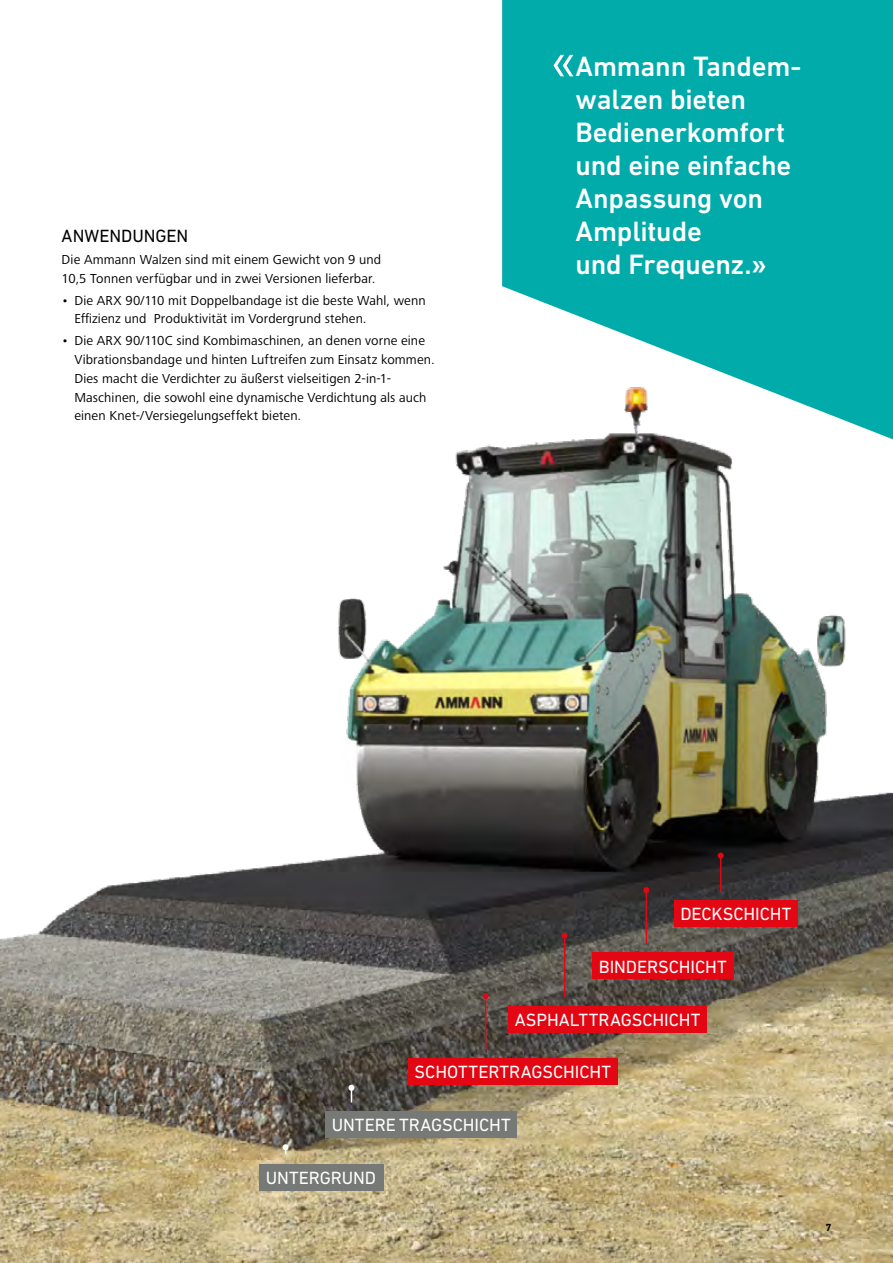
<style>
.page{position:relative;width:893px;height:1263px;background:#fff}
.page>*{position:absolute;margin:0;border:0;box-sizing:border-box;transform-origin:0 0}
.t1{font:54px "Frutiger Next LTW1 G";color:#fff}
.t2{font:500 28.5px/33px "DIN Next LT Pro";letter-spacing:-.005em;color:#fff}
.t3{font:18px "DIN Next LT Pro";letter-spacing:-.005em;color:#fff}
.t4{font:18px "DIN Next LT Pro";letter-spacing:-.005em;color:#000}
.t5{font:13.5px/18.8px "Frutiger Next LTW1 G";letter-spacing:.01em;color:#000}
.t6{font:700 10.5px "DIN Next LT Pro";color:#000}
.s1{font-family:"Frutiger Next LTW1 G";font-weight:700}
</style>
<div class="page">
<img style="left:0;top:439px;width:893px;height:824px">
<svg style="left:502px;top:0;width:391px;height:439px;fill:#00abaa"></svg>
<div style="left:325px;top:1111px;width:192px;height:26px;background:#777977"></div>
<div style="left:259px;top:1164px;width:125px;height:27px;background:#777977"></div>
<svg style="left:283px;top:1144px;width:6px;height:10px"></svg>
<svg style="left:348px;top:1085px;width:6px;height:17px"></svg>
<div style="left:674px;top:900px;width:124px;height:26px;background:#e30613"></div>
<div style="left:508px;top:1006px;width:199px;height:26px;background:#e30613"></div>
<div style="left:593px;top:953px;width:141px;height:26px;background:#e30613"></div>
<div style="left:408px;top:1058px;width:209px;height:27px;background:#e30613"></div>
<hr style="left:485px;top:996px;width:1px;height:54px;background:#e30613">
<svg style="left:483px;top:993px;width:6px;height:6px"></svg>
<hr style="left:564px;top:936px;width:1px;height:61px;background:#e30613">
<svg style="left:562px;top:933px;width:6px;height:6px"></svg>
<hr style="left:646px;top:890px;width:1px;height:54px;background:#e30613">
<svg style="left:643px;top:887px;width:6px;height:6px"></svg>
<hr style="left:720px;top:856px;width:1px;height:36px;background:#e30613">
<svg style="left:718px;top:853px;width:6px;height:6px"></svg>
<h3 class="t4" style="left:62px;top:226px;width:128px">ANWENDUNGEN</h3>
<p class="t5" style="left:62px;top:251px;width:321px">Die Ammann Walzen sind mit einem Gewicht von 9 und<br>10,5 Tonnen verfügbar und in zwei Versionen lieferbar.</p>
<p class="t5" style="left:74px;top:291px;width:353px;text-indent:-13px">• Die ARX 90/110 mit Doppelbandage ist die beste Wahl, wenn<br>Effizienz und Produktivität im Vordergrund stehen.</p>
<p class="t5" style="left:74px;top:332px;width:362px;text-indent:-13px">• Die ARX 90/110C sind Kombimaschinen, an denen vorne eine Vibrationsbandage und hinten Luftreifen zum Einsatz kommen.<br>Dies macht die Verdichter zu äußerst vielseitigen 2-in-1- Maschinen, die sowohl eine dynamische Verdichtung als auch einen Knet-/Versiegelungseffekt bieten.</p>
<h1 class="t1" style="left:552px;top:30px;width:25px">«</h1>
<h2 class="t2" style="left:575px;top:49px;width:228px">Ammann Tandem&shy;walzen bieten<br>Bedienerkomfort und eine einfache<br>Anpassung von<br>Amplitude<br>und Frequenz.<span class="s1">»</span></h2>
<h3 class="t3" style="left:680px;top:903px;width:113px">DECKSCHICHT</h3>
<h3 class="t3" style="left:599px;top:956px;width:129px">BINDERSCHICHT</h3>
<h3 class="t3" style="left:515px;top:1009px;width:187px">ASPHALTTRAGSCHICHT</h3>
<h3 class="t3" style="left:415px;top:1062px;width:198px">SCHOTTERTRAGSCHICHT</h3>
<h3 class="t3" style="left:332px;top:1114px;width:181px">UNTERE TRAGSCHICHT</h3>
<h3 class="t3" style="left:266px;top:1168px;width:112px">UNTERGRUND</h3>
<p class="t6" style="left:826px;top:1221px;width:7px">7</p>
</div>
